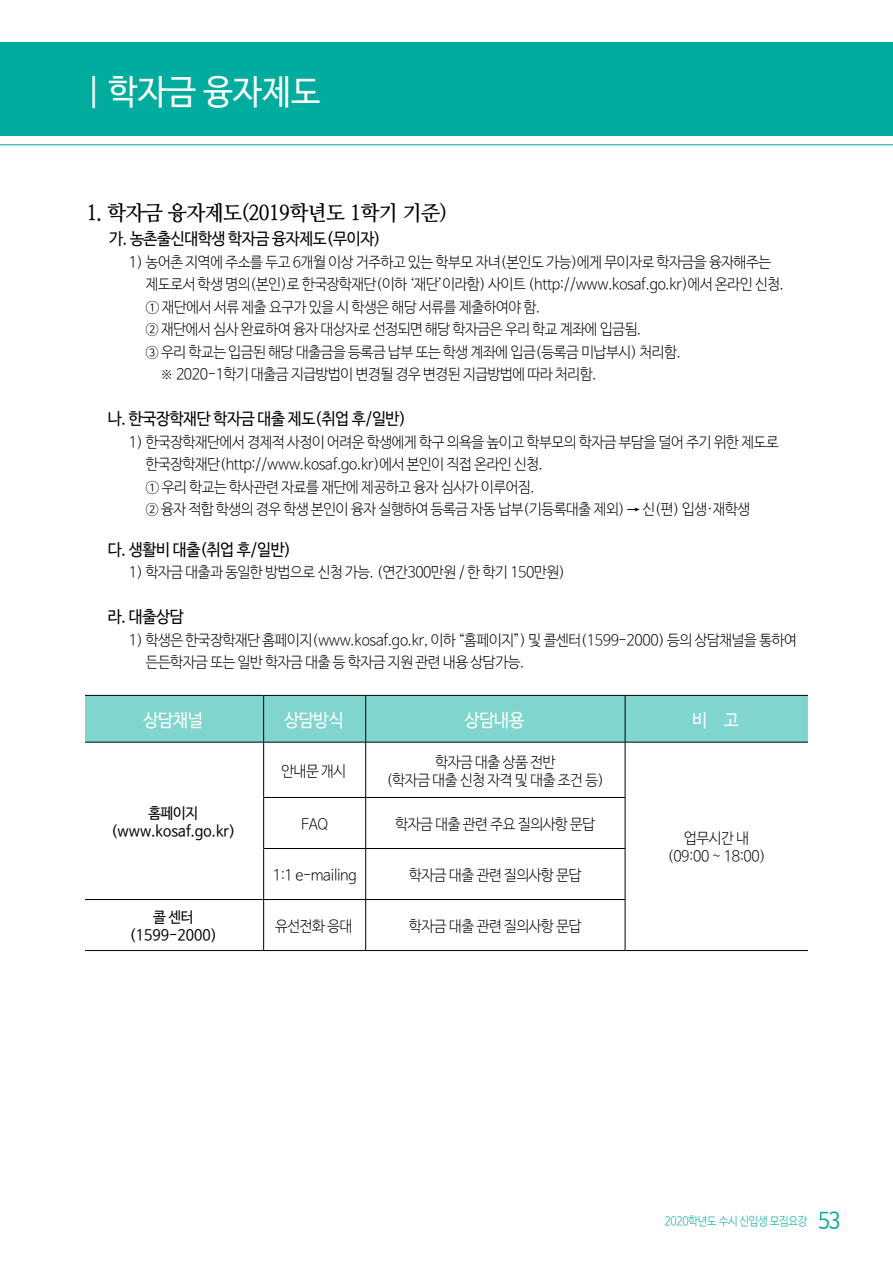
<style>
.page{position:relative;width:893px;height:1263px;background:#fff}
.page>*{position:absolute;margin:0;border:0;box-sizing:border-box;transform-origin:0 0}
.t1{font:34.5px "Nanum Barun Gothic OTF";color:#fff;scale:.95 1}
.t2{font:21px "Nanum Myeongjo OTF Bold";letter-spacing:-.025em;color:#000;scale:.95 1}
.t3{font:18px "Nanum Barun Gothic OTF";letter-spacing:-.025em;color:#fff;scale:.95 1}
.t4{font:16.5px "Nanum Barun Gothic OTF";letter-spacing:-.025em;color:#000;scale:.95 1}
.t5{font:15px/22.5px "Nanum Barun Gothic OTF Light";letter-spacing:-.025em;color:#000;scale:.95 1}
.t6{font:15px/18px "Nanum Barun Gothic OTF";color:#000;text-align:center;scale:.95 1}
.t7{font:15px "Nanum Barun Gothic OTF Light";letter-spacing:-.025em;color:#000}
.t8{font:12px "Nanum Barun Gothic OTF Light";letter-spacing:-.025em;color:#00ac9d;scale:.9 1}
.s1{font-family:"Nanum Gothic"}
.s2{font-family:"Nanum Barun Gothic OTF";font-size:22.5px}
</style>
<div class="page">
<div style="left:0;top:43px;width:893px;height:93px;background:#00ac9d"></div>
<hr style="left:0;top:145px;width:893px;height:1px;background:#00ac9d">
<div style="left:85px;top:696px;width:723px;height:46px;background:#80d5ce"></div>
<svg style="left:366px;top:743px;width:260px;height:207px"></svg>
<hr style="left:85px;top:695px;width:179px;height:1px;background:#000">
<hr style="left:264px;top:695px;width:102px;height:1px;background:#000">
<hr style="left:366px;top:695px;width:259px;height:1px;background:#000">
<hr style="left:625px;top:695px;width:183px;height:1px;background:#000">
<hr style="left:85px;top:742px;width:179px;height:1px;background:#000">
<hr style="left:264px;top:742px;width:101px;height:1px;background:#000">
<hr style="left:366px;top:742px;width:259px;height:1px;background:#000">
<hr style="left:625px;top:742px;width:183px;height:1px;background:#000">
<hr style="left:85px;top:950px;width:179px;height:1px;background:#000">
<hr style="left:264px;top:950px;width:102px;height:1px;background:#000">
<hr style="left:366px;top:950px;width:259px;height:1px;background:#000">
<hr style="left:625px;top:950px;width:183px;height:1px;background:#000">
<hr style="left:625px;top:696px;width:1px;height:46px;background:#000">
<hr style="left:625px;top:742px;width:1px;height:55px;background:#000">
<hr style="left:625px;top:798px;width:1px;height:50px;background:#000">
<hr style="left:625px;top:849px;width:1px;height:50px;background:#000">
<hr style="left:625px;top:900px;width:1px;height:50px;background:#000">
<hr style="left:263px;top:696px;width:1px;height:46px;background:#000">
<hr style="left:263px;top:742px;width:1px;height:55px;background:#000">
<hr style="left:263px;top:797px;width:1px;height:51px;background:#000">
<hr style="left:263px;top:848px;width:1px;height:51px;background:#000">
<hr style="left:263px;top:900px;width:1px;height:50px;background:#000">
<hr style="left:264px;top:797px;width:102px;height:1px;background:#000">
<hr style="left:366px;top:797px;width:259px;height:1px;background:#000">
<hr style="left:264px;top:848px;width:102px;height:1px;background:#000">
<hr style="left:366px;top:848px;width:259px;height:1px;background:#000">
<hr style="left:85px;top:899px;width:179px;height:1px;background:#000">
<hr style="left:264px;top:899px;width:102px;height:1px;background:#000">
<hr style="left:366px;top:899px;width:259px;height:1px;background:#000">
<hr style="left:365px;top:696px;width:1px;height:46px;background:#000">
<hr style="left:365px;top:742px;width:1px;height:55px;background:#000">
<hr style="left:365px;top:798px;width:1px;height:50px;background:#000">
<hr style="left:365px;top:849px;width:1px;height:50px;background:#000">
<hr style="left:365px;top:900px;width:1px;height:50px;background:#000">
<h1 class="t1" style="left:87px;top:74px;width:248px">| 학자금 융자제도</h1>
<h2 class="t2" style="left:86px;top:200px;width:381px">1. 학자금 융자제도(2019학년도 1학기 기준)</h2>
<p class="t4" style="left:109px;top:231px;width:288px">가. 농촌출신대학생 학자금 융자제도(무이자)</p>
<p class="t5" style="left:129px;top:251px;width:678px">1) 농어촌 지역에 주소를 두고 6개월 이상 거주하고 있는 학부모 자녀(본인도 가능)에게 무이자로 학자금을 융자해주는</p>
<p class="t5" style="left:146px;top:274px;width:673px">제도로서 학생 명의(본인)로 한국장학재단(이하 ‘재단’이라함) 사이트 (http://www.kosaf.go.kr)에서 온라인 신청.</p>
<p class="t7" style="left:146px;top:299px;width:396px">① 재단에서 서류 제출 요구가 있을 시 학생은 해당 서류를 제출하여야 함.</p>
<p class="t5" style="left:146px;top:319px;width:523px">② 재단에서 심사 완료하여 융자 대상자로 선정되면 해당 학자금은 우리 학교 계좌에 입금됨.</p>
<p class="t5" style="left:146px;top:341px;width:565px">③ 우리 학교는 입금된 해당 대출금을 등록금 납부 또는 학생 계좌에 입금(등록금 미납부시) 처리함.</p>
<p class="t5" style="left:160px;top:364px;width:461px"><span class="s1">※</span> 2020-1학기 대출금 지급방법이 변경될 경우 변경된 지급방법에 따라 처리함.</p>
<p class="t4" style="left:108px;top:411px;width:315px">나. 한국장학재단 학자금 대출 제도(취업 후/일반)</p>
<p class="t5" style="left:146px;top:431px;width:668px;text-indent:-17px">1) 한국장학재단에서 경제적 사정이 어려운 학생에게 학구 의욕을 높이고 학부모의 학자금 부담을 덜어 주기 위한 제도로 한국장학재단(http://www.kosaf.go.kr)에서 본인이 직접 온라인 신청.<br>① 우리 학교는 학사관련 자료를 재단에 제공하고 융자 심사가 이루어짐.<br>② 융자 적합 학생의 경우 학생 본인이 융자 실행하여 등록금 자동 납부(기등록대출 제외) → 신(편) 입생·재학생</p>
<p class="t4" style="left:108px;top:541px;width:194px">다. 생활비 대출(취업 후/일반)</p>
<p class="t5" style="left:129px;top:562px;width:461px">1) 학자금 대출과 동일한 방법으로 신청 가능. (연간300만원 / 한 학기 150만원)</p>
<p class="t4" style="left:108px;top:609px;width:81px">라. 대출상담</p>
<p class="t5" style="left:146px;top:629px;width:687px;text-indent:-17px">1) 학생은 한국장학재단 홈페이지(www.kosaf.go.kr, 이하 “홈페이지”) 및 콜센터(1599-2000) 등의 상담채널을 통하여 든든학자금 또는 일반 학자금 대출 등 학자금 지원 관련 내용 상담가능.</p>
<p class="t3" style="left:143px;top:711px;width:64px">상담채널</p>
<p class="t3" style="left:284px;top:711px;width:64px">상담방식</p>
<p class="t3" style="left:465px;top:711px;width:64px">상담내용</p>
<p class="t3" style="left:692px;top:711px;width:51px">비 고</p>
<p class="t6" style="left:111px;top:805px;width:132px">홈페이지 (www.kosaf.go.kr)</p>
<p class="t5" style="left:281px;top:760px;width:70px">안내문 개시</p>
<p class="t5" style="left:387px;top:753px;width:230px;line-height:18px;text-align:center">학자금 대출 상품 전반<br>(학자금 대출 신청 자격 및 대출 조건 등)</p>
<p class="t5" style="left:301px;top:813px;width:30px">FAQ</p>
<p class="t5" style="left:395px;top:813px;width:212px">학자금 대출 관련 주요 질의사항 문답</p>
<p class="t5" style="left:273px;top:864px;width:90px">1:1 e-mailing</p>
<p class="t5" style="left:409px;top:864px;width:183px">학자금 대출 관련 질의사항 문답</p>
<p class="t6" style="left:130px;top:909px;width:94px">콜 센터 (1599-2000)</p>
<p class="t5" style="left:275px;top:915px;width:83px">유선전화 응대</p>
<p class="t5" style="left:409px;top:915px;width:183px">학자금 대출 관련 질의사항 문답</p>
<p class="t5" style="left:667px;top:830px;width:105px;line-height:18px;text-align:center">업무시간 내 (09:00 ~ 18:00)</p>
<p class="t8" style="left:664px;top:1215px;width:197px">2020학년도 수시 신입생 모집요강 <span class="s2">53</span></p>
</div>
